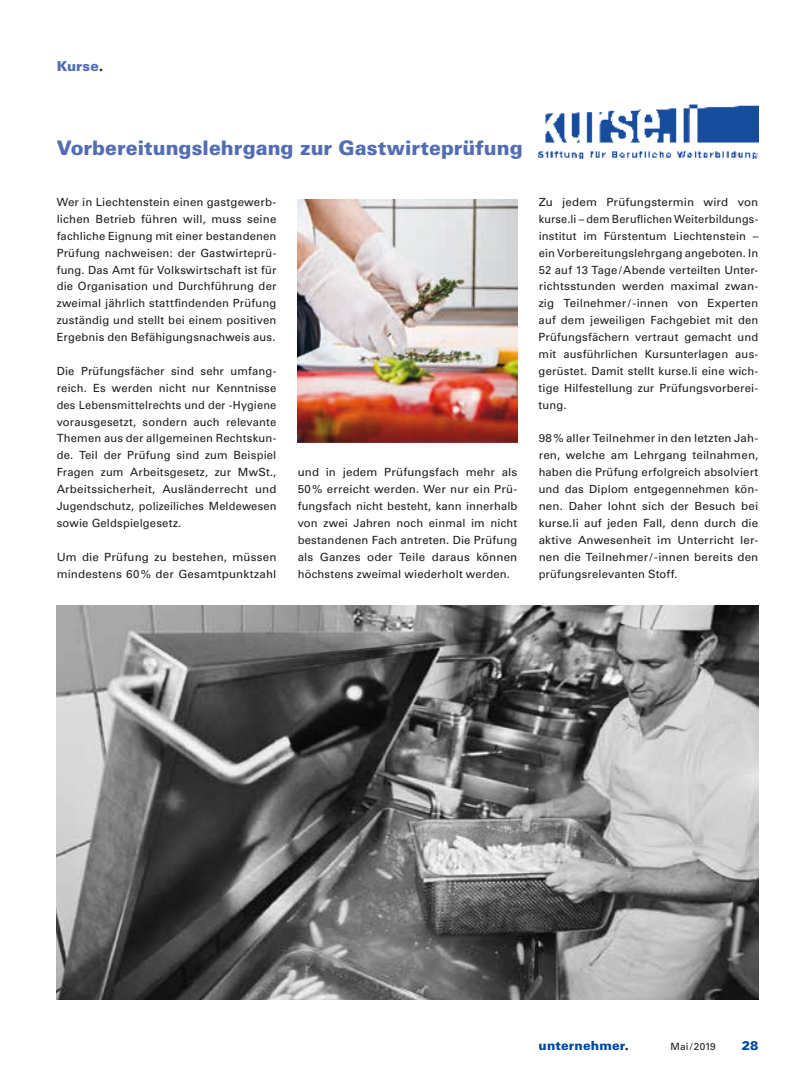
<style>
.page{position:relative;width:808px;height:1078px;background:#fff}
.page>*{position:absolute;margin:0;border:0;box-sizing:border-box;transform-origin:0 0}
.t1{font:900 20px "Univers";color:#526db3}
.t2{font:900 13.75px "Univers";letter-spacing:.005em;color:#526db3}
.t3{font:900 12.5px "Univers";letter-spacing:.01em;color:#00499a}
.t4{font:11.25px/16.9px "Univers";letter-spacing:.015em;color:#1d1d1b;text-align:justify}
.t5{font:10px "Univers";letter-spacing:.01em;color:#1d1d1b}
.s1{font-family:"Futura BT";font-weight:800;font-size:15.12px;color:#1d1d1b}
.s2{font-family:"Futura";font-weight:800;font-size:13.75px;color:#1d1d1b}
</style>
<div class="page">
<img style="left:57px;top:605px;width:701px;height:394px">
<img style="left:298px;top:200px;width:219px;height:242px">
<img style="left:539px;top:104px;width:219px;height:55px">
<p class="t2" style="left:57px;top:57px;width:48px">Kurse<span class="s1">.</span></p>
<h1 class="t1" style="left:57px;top:136px;width:467px">Vorbereitungslehrgang zur Gastwirteprüfung</h1>
<p class="t4" style="left:57px;top:194px;width:221px">Wer in Liechtenstein einen gastgewerb&shy;lichen Betrieb führen will, muss seine fachliche Eignung mit einer bestandenen Prüfung nachweisen: der Gastwirteprü&shy;fung. Das Amt für Volkswirtschaft ist für die Organisation und Durchführung der zweimal jährlich stattfindenden Prüfung zuständig und stellt bei einem positiven Ergebnis den Befähigungsnachweis aus.</p>
<p class="t4" style="left:57px;top:362px;width:221px">Die Prüfungsfächer sind sehr umfang&shy;reich. Es werden nicht nur Kenntnisse des Lebensmittelrechts und der -Hygiene vorausgesetzt, sondern auch relevante Themen aus der allgemeinen Rechtskun&shy;de. Teil der Prüfung sind zum Beispiel Fragen zum Arbeitsgesetz, zur MwSt., Arbeitssicherheit, Ausländerrecht und Jugendschutz, polizeiliches Meldewesen sowie Geldspielgesetz.</p>
<p class="t4" style="left:57px;top:548px;width:221px">Um die Prüfung zu bestehen, müssen mindestens 60% der Gesamtpunktzahl</p>
<p class="t4" style="left:298px;top:464px;width:221px">und in jedem Prüfungsfach mehr als 50% erreicht werden. Wer nur ein Prü&shy;fungsfach nicht besteht, kann innerhalb von zwei Jahren noch einmal im nicht bestandenen Fach antreten. Die Prüfung als Ganzes oder Teile daraus können höchstens zweimal wiederholt werden.</p>
<p class="t4" style="left:539px;top:194px;width:221px">Zu jedem Prüfungstermin wird von kurse.li – dem Beruflichen Weiterbildungs&shy;institut im Fürstentum Liechtenstein – ein Vorbereitungslehrgang angeboten. In 52 auf 13 Tage/Abende verteilten Unter&shy;richtsstunden werden maximal zwan&shy;zig Teilnehmer/ -innen von Experten auf dem jeweiligen Fachgebiet mit den Prüfungsfächern vertraut gemacht und mit ausführlichen Kursunterlagen aus&shy;gerüstet. Damit stellt kurse.li eine wich&shy;tige Hilfestellung zur Prüfungsvorberei&shy;tung.</p>
<p class="t4" style="left:539px;top:430px;width:221px">98% aller Teilnehmer in den letzten Jah&shy;ren, welche am Lehrgang teilnahmen, haben die Prüfung erfolgreich absolviert und das Diplom entgegennehmen kön&shy;nen. Daher lohnt sich der Besuch bei kurse.li auf jeden Fall, denn durch die aktive Anwesenheit im Unterricht ler&shy;nen die Teilnehmer/ -innen bereits den prüfungsrelevanten Stoff.</p>
<p class="t3" style="left:539px;top:1037px;width:92px">unternehmer<span class="s2">.</span></p>
<p class="t5" style="left:670px;top:1040px;width:47px">Mai/2019</p>
<p class="t3" style="left:742px;top:1037px;width:18px">28</p>
</div>
